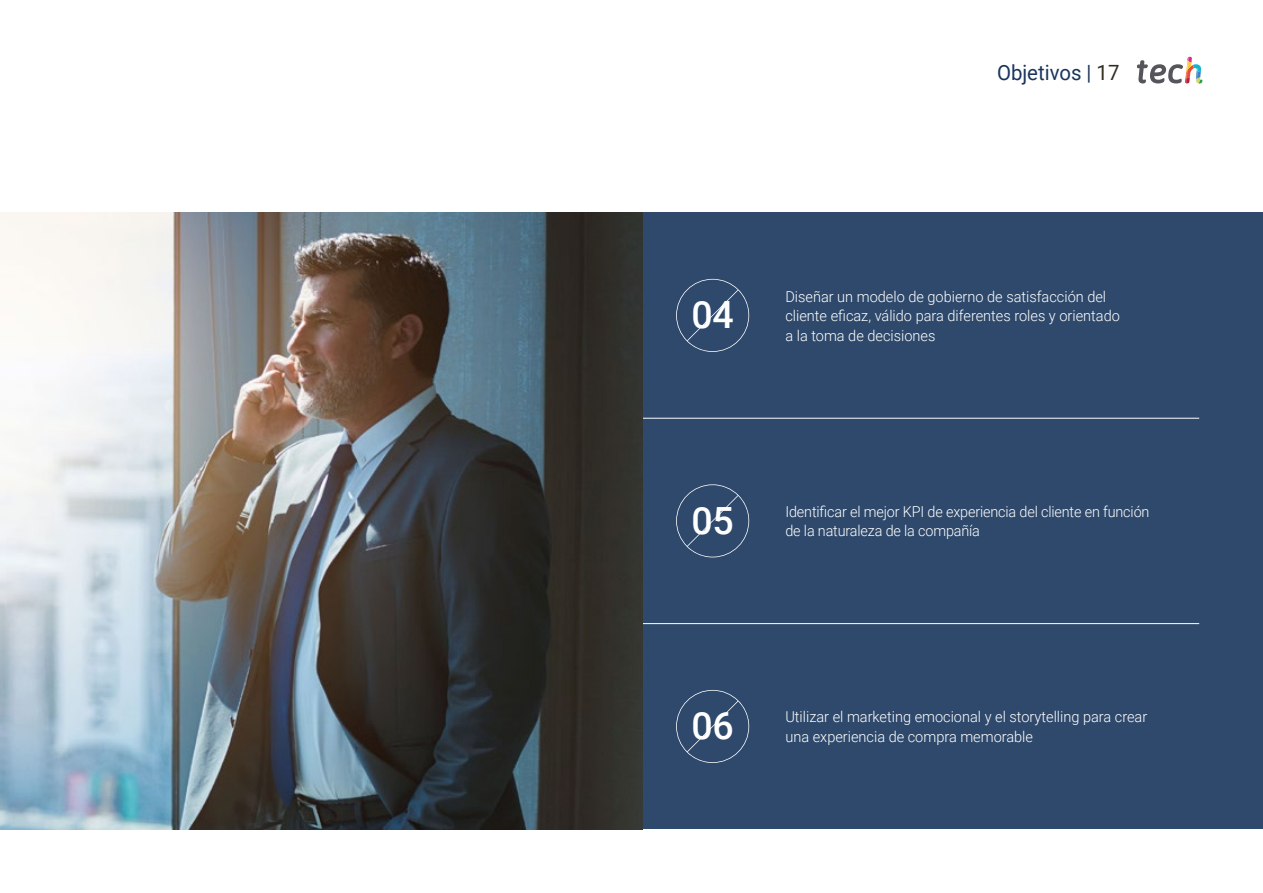
<style>
.page{position:relative;width:1263px;height:893px;background:#fff}
.page>*{position:absolute;margin:0;border:0;box-sizing:border-box;transform-origin:0 0}
.t1{font:500 37.5px "Roboto";color:#fff}
.t2{font:21px "Roboto";color:#1a355c}
.t3{font:300 15px/19.5px "Roboto";color:#fff}
.t4{font:300 15px "Roboto";color:#fff;scale:.96 1}
.s1{color:#312e20}
</style>
<div class="page">
<div style="left:642px;top:213px;width:621px;height:616px;background:#2e496b"></div>
<svg style="left:676px;top:279px;width:73px;height:73px"></svg>
<svg style="left:676px;top:484px;width:73px;height:73px"></svg>
<svg style="left:676px;top:690px;width:73px;height:73px"></svg>
<hr style="left:0;top:418px;width:1199px;height:1px;background:#fff">
<hr style="left:0;top:623px;width:1199px;height:1px;background:#fff">
<svg style="left:1137px;top:57px;width:65px;height:27px"></svg>
<img style="left:0;top:213px;width:642px;height:616px">
<h2 class="t2" style="left:997px;top:57px;width:124px">Objetivos | <span class="s1">17</span></h2>
<h1 class="t1" style="left:691px;top:288px;width:44px">04</h1>
<p class="t3" style="left:785px;top:286px;width:336px">Diseñar un modelo de gobierno de satisfacción del cliente eficaz, válido para diferentes roles y orientado a la toma de decisiones</p>
<h1 class="t1" style="left:691px;top:494px;width:44px">05</h1>
<p class="t4" style="left:785px;top:501px;width:381px">Identificar el mejor KPI de experiencia del cliente en función</p>
<p class="t4" style="left:785px;top:520px;width:204px">de la naturaleza de la compañía</p>
<h1 class="t1" style="left:691px;top:699px;width:44px">06</h1>
<p class="t3" style="left:785px;top:707px;width:363px">Utilizar el marketing emocional y el storytelling para crear una experiencia de compra memorable</p>
</div>
